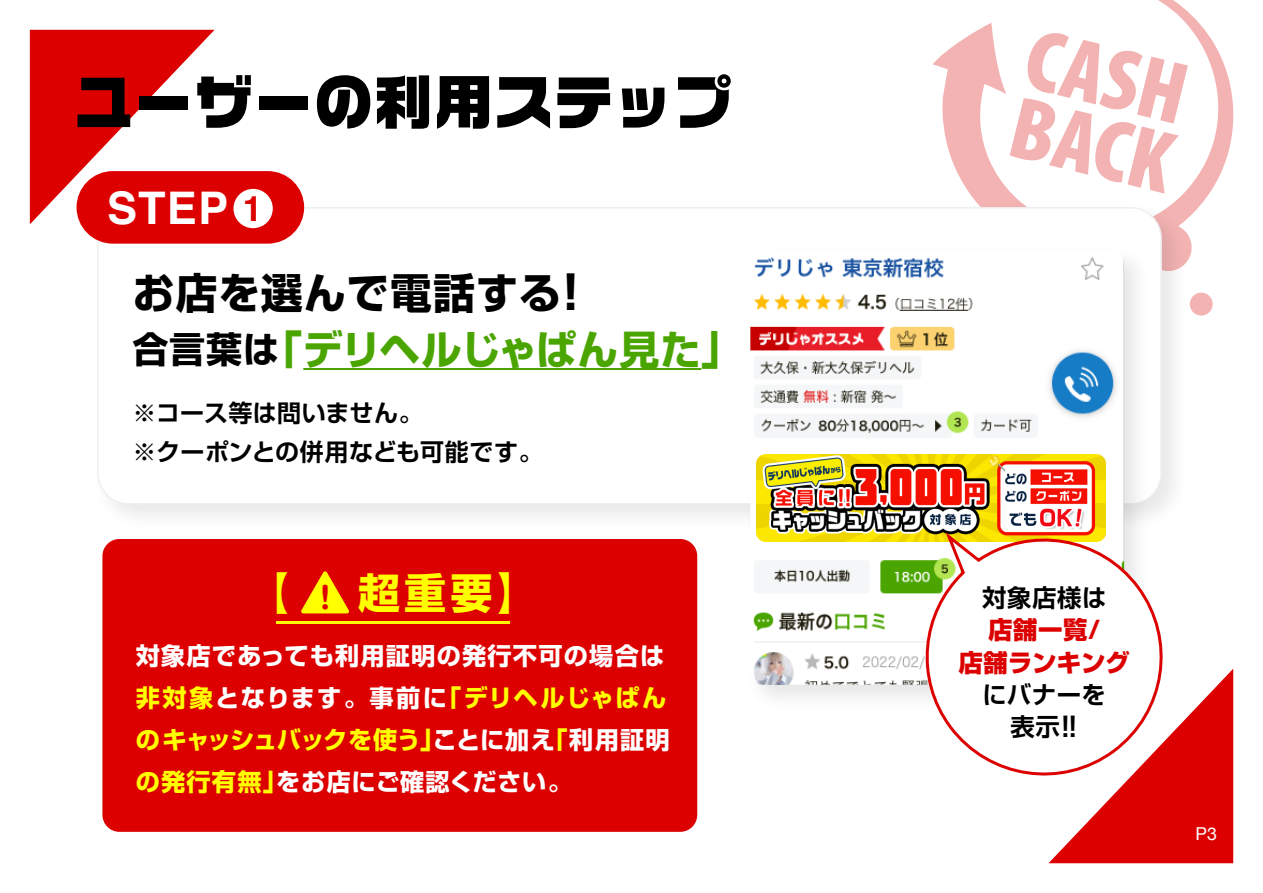
<style>
.page{position:relative;width:1263px;height:893px;background:#fff}
.page>*{position:absolute;margin:0;border:0;box-sizing:border-box;transform-origin:0 0}
.t1{font:60px "VD Logo G Ultra P";color:#000}
.t2{font:700 45px "Helvetica";color:#fff}
.t3{font:700 42px "Shin Go Pro";letter-spacing:.025em;color:#000}
.t4{font:700 42px "Shin Go Pro";color:#ff0}
.t5{font:700 40.5px "Shin Go Pro";letter-spacing:-.03em;color:#4ba500}
.t6{font:700 29.1px "Shin M Go Pro";color:#dc0000}
.t7{font:700 24.45px/31.2px "Shin Go Pro De";letter-spacing:.025em;color:#000;text-align:center}
.t8{font:800 24.45px/32.5px "Shin Go Pro";letter-spacing:.005em;color:#dc0000;text-align:center}
.t9{font:700 24.15px/42px "Shin Go Pro";letter-spacing:.05em;color:#fff}
.t10{font:700 24px/39px "Shin Go Pro De";letter-spacing:.005em;color:#000}
.t11{font:17.85px "Helvetica Neue";color:#fff}
.s1{font-size:35.1px;color:#dc0000}
.s2{font-size:46.5px}
.s3{font-size:36px;color:#000}
.s4{color:#ff0}
.s5{font-size:27.15px}
</style>
<div class="page">
<svg style="left:30px;top:30px;width:185px;height:194px"></svg>
<svg style="left:1049px;top:669px;width:184px;height:194px"></svg>
<svg style="left:1195px;top:292px;width:18px;height:23px"></svg>
<svg style="left:933px;top:0;width:300px;height:211px"></svg>
<img style="left:85px;top:195px;width:1110px;height:321px">
<div style="left:98px;top:208px;width:1063px;height:296px;background:#fff;border-radius:30px"></div>
<div style="left:77px;top:171px;width:227px;height:73px;background:#dc0000;border-radius:36px"></div>
<div style="left:233px;top:189px;width:40px;height:39px;background:#fff;border-radius:50%"></div>
<div style="left:102px;top:539px;width:595px;height:293px;background:#dc0000;border-radius:17px"></div>
<svg style="left:301px;top:571px;width:48px;height:42px"></svg>
<hr style="left:276px;top:621px;width:234px;height:2px;background:#ff0">
<hr style="left:303px;top:368px;width:398px;height:2px;background:#4ba500">
<img style="left:738px;top:261px;width:419px;height:436px">
<img style="left:750px;top:257px;width:374px;height:428px">
<img style="left:756px;top:454px;width:349px;height:87px">
<svg style="left:915px;top:525px;width:261px;height:264px"></svg>
<h1 class="t1" style="left:74px;top:72px;width:662px">ユーザーの利用ステップ</h1>
<h2 class="t2" style="left:107px;top:172px;width:157px">STEP <span class="s1">1</span></h2>
<h3 class="t3" style="left:132px;top:259px;width:463px">お店を選んで電話する<span class="s2">！</span></h3>
<h3 class="t5" style="left:132px;top:317px;width:611px"><span class="s3">合言葉は</span>「デリヘルじゃぱん見た」</h3>
<p class="t10" style="left:133px;top:390px;width:412px">※コース等は問いません。<br>※クーポンとの併用なども可能です。</p>
<h3 class="t4" style="left:248px;top:559px;width:292px">【　 超重要】</h3>
<p class="t6" style="left:320px;top:574px;width:12px">!</p>
<p class="t9" style="left:136px;top:632px;width:536px">対象店であっても利用証明の発行不可の場合は<span class="s4">非対象</span>となります。事前に<span class="s4">「デリヘルじゃぱんのキャッシュバックを使う」</span>ことに加え<span class="s4">「</span>利用証明<span class="s4">の発行有無」</span>をお店にご確認ください。</p>
<p class="t7" style="left:982px;top:579px;width:126px">対象店様は</p>
<p class="t8" style="left:958px;top:611px;width:173px">店舗一覧/<br>店舗ランキング</p>
<p class="t7" style="left:983px;top:676px;width:125px">にバナーを表示<span class="s5">!!</span></p>
<p class="t11" style="left:1195px;top:820px;width:23px">P3</p>
</div>
